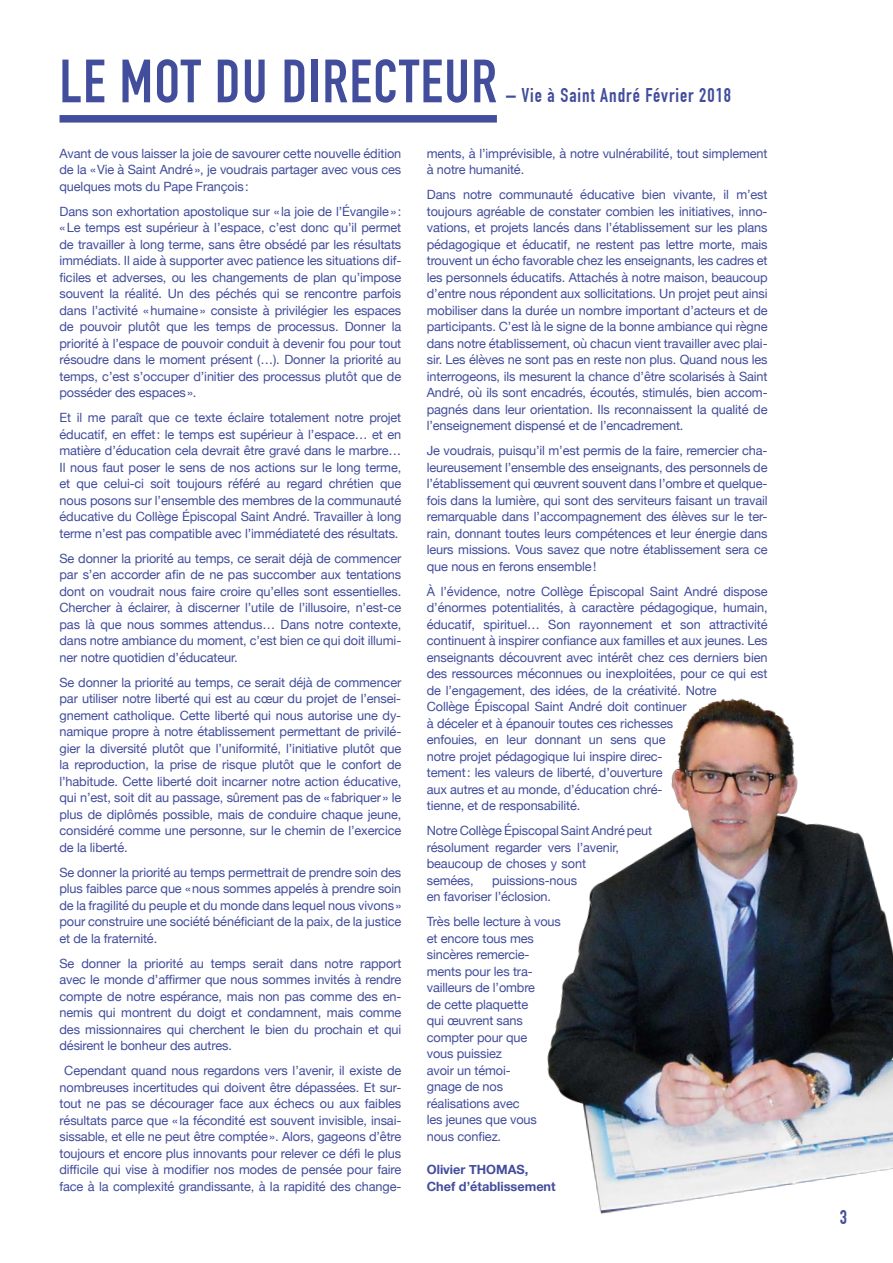
<style>
.page{position:relative;width:893px;height:1263px;background:#fff}
.page>*{position:absolute;margin:0;border:0;box-sizing:border-box;transform-origin:0 0}
.t1{font:700 60px "DIN Condensed";letter-spacing:.025em;color:#424d9c}
.t2{font:700 19.5px "DIN Condensed";letter-spacing:.05em;color:#424d9c}
.t3{font:12.75px/16.5px "Helvetica Neue";letter-spacing:-.01em;color:#424d9c;text-align:justify}
.t4{font:700 12.75px/16.5px "Helvetica Neue";color:#424d9c}
</style>
<div class="page">
<div style="left:60px;top:115px;width:437px;height:8px;background:#424d9c"></div>
<img style="left:547px;top:698px;width:346px;height:516px">
<h1 class="t1" style="left:60px;top:46px;width:439px">LE MOT DU DIRECTEUR</h1>
<h2 class="t2" style="left:506px;top:84px;width:227px">– Vie à Saint André Février 2018</h2>
<p class="t3" style="left:60px;top:146px;width:343px">Avant de vous laisser la joie de savourer cette nouvelle édition de la «Vie à Saint André», je voudrais partager avec vous ces quelques mots du Pape François:</p>
<p class="t3" style="left:60px;top:204px;width:343px">Dans son exhortation apostolique sur «la joie de l’Évangile»: «Le temps est supérieur à l’espace, c’est donc qu’il permet de travailler à long terme, sans être obsédé par les résultats immédiats. Il aide à supporter avec patience les situations dif&shy;ficiles et adverses, ou les changements de plan qu’impose souvent la réalité. Un des péchés qui se rencontre parfois dans l’activité «humaine» consiste à privilégier les espaces de pouvoir plutôt que les temps de processus. Donner la priorité à l’espace de pouvoir conduit à devenir fou pour tout résoudre dans le moment présent (…). Donner la priorité au temps, c’est s’occuper d’initier des processus plutôt que de posséder des espaces».</p>
<p class="t3" style="left:60px;top:410px;width:343px">Et il me paraît que ce texte éclaire totalement notre projet éducatif, en effet: le temps est supérieur à l’espace… et en matière d’éducation cela devrait être gravé dans le marbre… Il nous faut poser le sens de nos actions sur le long terme, et que celui-ci soit toujours référé au regard chrétien que nous posons sur l’ensemble des membres de la communauté éducative du Collège Épiscopal Saint André. Travailler à long terme n’est pas compatible avec l’immédiateté des résultats.</p>
<p class="t3" style="left:60px;top:551px;width:343px">Se donner la priorité au temps, ce serait déjà de commencer par s’en accorder afin de ne pas succomber aux tentations dont on voudrait nous faire croire qu’elles sont essentielles.<br>Chercher à éclairer, à discerner l’utile de l’illusoire, n’est-ce pas là que nous sommes attendus… Dans notre contexte, dans notre ambiance du moment, c’est bien ce qui doit illumi&shy;ner notre quotidien d’éducateur.</p>
<p class="t3" style="left:60px;top:675px;width:343px">Se donner la priorité au temps, ce serait déjà de commencer par utiliser notre liberté qui est au cœur du projet de l’ensei&shy;gnement catholique. Cette liberté qui nous autorise une dy&shy;namique propre à notre établissement permettant de privilé&shy;gier la diversité plutôt que l’uniformité, l’initiative plutôt que la reproduction, la prise de risque plutôt que le confort de l’habitude. Cette liberté doit incarner notre action éducative, qui n’est, soit dit au passage, sûrement pas de «fabriquer» le plus de diplômés possible, mais de conduire chaque jeune, considéré comme une personne, sur le chemin de l’exercice de la liberté.</p>
<p class="t3" style="left:60px;top:865px;width:343px">Se donner la priorité au temps permettrait de prendre soin des plus faibles parce que «nous sommes appelés à prendre soin de la fragilité du peuple et du monde dans lequel nous vivons» pour construire une société bénéficiant de la paix, de la justice et de la fraternité.</p>
<p class="t3" style="left:60px;top:956px;width:343px">Se donner la priorité au temps serait dans notre rapport avec le monde d’affirmer que nous sommes invités à rendre compte de notre espérance, mais non pas comme des en&shy;nemis qui montrent du doigt et condamnent, mais comme des missionnaires qui cherchent le bien du prochain et qui désirent le bonheur des autres.</p>
<p class="t3" style="left:60px;top:1063px;width:343px;text-align:center">Cependant quand nous regardons vers l’avenir, il existe de nombreuses incertitudes qui doivent être dépassées. Et sur&shy;tout ne pas se décourager face aux échecs ou aux faibles résultats parce que «la fécondité est souvent invisible, insai&shy;sissable, et elle ne peut être comptée». Alors, gageons d’être toujours et encore plus innovants pour relever ce défi le plus difficile qui vise à modifier nos modes de pensée pour faire face à la complexité grandissante, à la rapidité des change-</p>
<p class="t3" style="left:427px;top:146px;width:342px">ments, à l’imprévisible, à notre vulnérabilité, tout simplement à notre humanité.</p>
<p class="t3" style="left:427px;top:187px;width:342px">Dans notre communauté éducative bien vivante, il m’est toujours agréable de constater combien les initiatives, inno&shy;vations, et projets lancés dans l’établissement sur les plans pédagogique et éducatif, ne restent pas lettre morte, mais trouvent un écho favorable chez les enseignants, les cadres et les personnels éducatifs. Attachés à notre maison, beaucoup d’entre nous répondent aux sollicitations. Un projet peut ainsi mobiliser dans la durée un nombre important d’acteurs et de participants. C’est là le signe de la bonne ambiance qui règne dans notre établissement, où chacun vient travailler avec plai&shy;sir. Les élèves ne sont pas en reste non plus. Quand nous les interrogeons, ils mesurent la chance d’être scolarisés à Saint André, où ils sont encadrés, écoutés, stimulés, bien accom&shy;pagnés dans leur orientation. Ils reconnaissent la qualité de l’enseignement dispensé et de l’encadrement.</p>
<p class="t3" style="left:427px;top:443px;width:342px">Je voudrais, puisqu’il m’est permis de la faire, remercier cha&shy;leureusement l’ensemble des enseignants, des personnels de l’établissement qui œuvrent souvent dans l’ombre et quelque&shy;fois dans la lumière, qui sont des serviteurs faisant un travail remarquable dans l’accompagnement des élèves sur le ter&shy;rain, donnant toutes leurs compétences et leur énergie dans leurs missions. Vous savez que notre établissement sera ce que nous en ferons ensemble!</p>
<p class="t3" style="left:427px;top:584px;width:342px;text-align:left">À l’évidence, notre Collège Épiscopal Saint André dispose d’énormes potentialités, à caractère pédagogique, humain, éducatif, spirituel… Son rayonnement et son attractivité continuent à inspirer confiance aux familles et aux jeunes. Les enseignants découvrent avec intérêt chez ces derniers bien des ressources méconnues ou inexploitées, pour ce qui est de l’engagement, des idées, de la créativité. Notre<br>Collège Épiscopal Saint André doit continuer<br>à déceler et à épanouir toutes ces richesses<br>enfouies, en leur donnant un sens que<br>notre projet pédagogique lui inspire direc-<br>tement: les valeurs de liberté, d’ouverture<br>aux autres et au monde, d’éducation chré-<br>tienne, et de responsabilité.</p>
<p class="t3" style="left:427px;top:823px;width:227px;text-align:left">Notre Collège Épiscopal Saint André peut résolument regarder vers l’avenir, beaucoup de choses y sont<br>semées,</p>
<p class="t3" style="left:427px;top:873px;width:152px;text-indent:65px">puissions-nous en favoriser l’éclosion.</p>
<p class="t3" style="left:427px;top:914px;width:136px;text-align:left">Très belle lecture à vous et encore tous mes sincères remercie&shy;ments pour les tra&shy;vailleurs de l’ombre<br>de cette plaquette<br>qui œuvrent sans compter pour que<br>vous puissiez<br>avoir un témoi-<br>gnage de nos réalisations avec<br>les jeunes que vous nous confiez.</p>
<p class="t4" style="left:427px;top:1162px;width:130px">Olivier THOMAS,<br>Chef d’établissement</p>
<h2 class="t2" style="left:840px;top:1205px;width:9px">3</h2>
</div>
